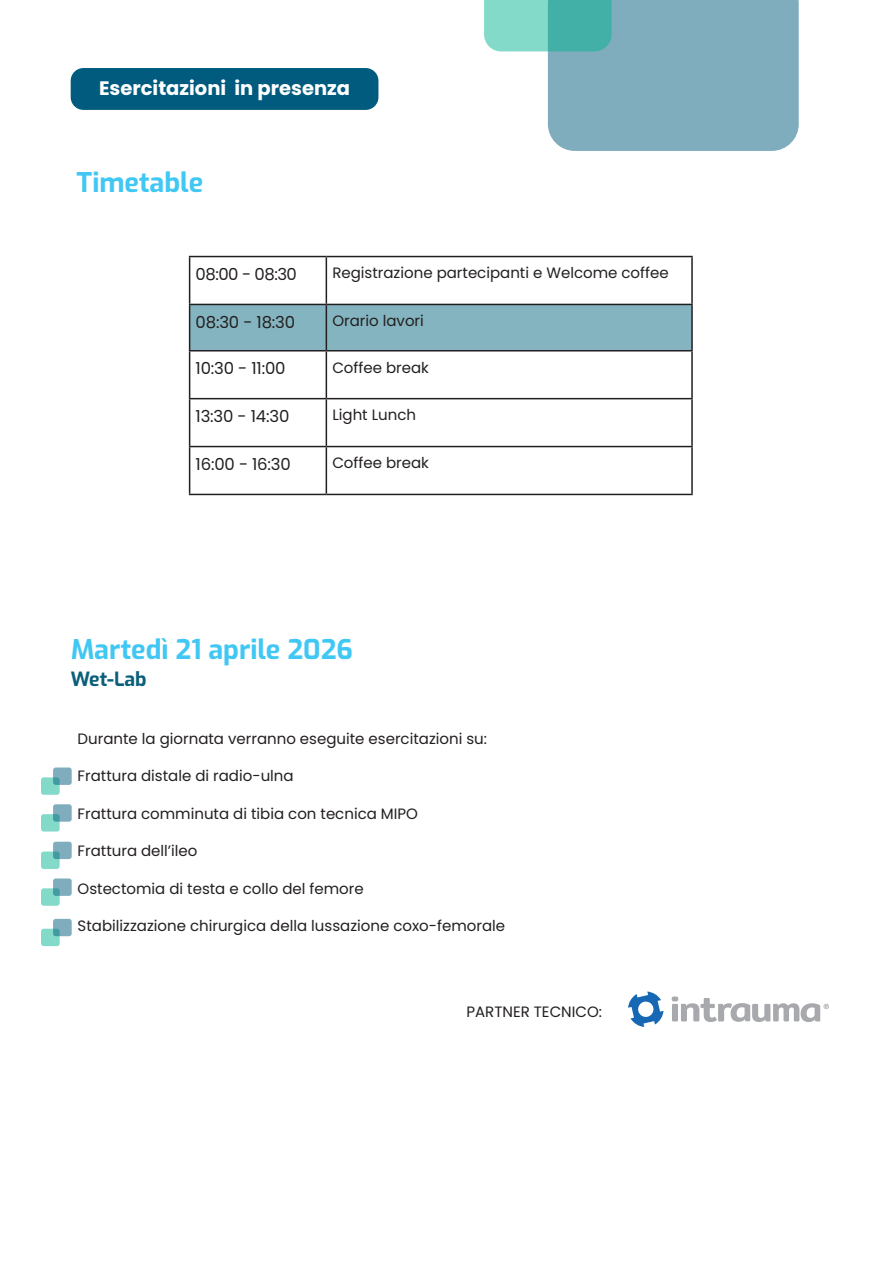
<style>
.page{position:relative;width:893px;height:1263px;background:#fff}
.page>*{position:absolute;margin:0;border:0;box-sizing:border-box;transform-origin:0 0}
.t1{font:27px "Exo";color:#40c7f4}
.t2{font:700 19.5px "Poppins";color:#fff}
.t3{font:19.5px "Exo";color:#0a5f7b}
.t4{font:16.5px "Poppins";letter-spacing:-.01em;color:#231f20}
.t5{font:15px "Poppins";color:#231f20}
</style>
<div class="page">
<svg style="left:484px;top:0;width:315px;height:151px;background:#8ebbc6"></svg>
<svg style="left:628px;top:991px;width:35px;height:36px"></svg>
<svg style="left:672px;top:996px;width:157px;height:26px"></svg>
<div style="left:71px;top:68px;width:307px;height:42px;background:#015b7e;border-radius:13px"></div>
<div style="left:41px;top:777px;width:19px;height:18px;background:#83dac9;border-radius:3px"></div>
<div style="left:41px;top:851px;width:19px;height:18px;background:#83dac9;border-radius:3px"></div>
<div style="left:41px;top:814px;width:19px;height:17px;background:#83dac9;border-radius:3px"></div>
<div style="left:41px;top:888px;width:19px;height:18px;background:#83dac9;border-radius:3px"></div>
<div style="left:41px;top:929px;width:19px;height:17px;background:#83dac9;border-radius:3px"></div>
<svg style="left:53px;top:767px;width:19px;height:18px"></svg>
<svg style="left:53px;top:842px;width:19px;height:17px"></svg>
<svg style="left:53px;top:804px;width:19px;height:18px"></svg>
<svg style="left:53px;top:878px;width:19px;height:18px"></svg>
<svg style="left:53px;top:919px;width:19px;height:17px"></svg>
<div style="left:190px;top:305px;width:501px;height:45px;background:#83b4bf"></div>
<hr style="left:189px;top:256px;width:137px;height:1px;background:#231f20">
<hr style="left:189px;top:257px;width:1px;height:47px;background:#231f20">
<hr style="left:326px;top:256px;width:367px;height:1px;background:#231f20">
<hr style="left:326px;top:257px;width:1px;height:47px;background:#231f20">
<hr style="left:691px;top:257px;width:2px;height:47px;background:#231f20">
<hr style="left:189px;top:304px;width:137px;height:1px;background:#231f20">
<hr style="left:189px;top:305px;width:1px;height:45px;background:#231f20">
<hr style="left:326px;top:304px;width:367px;height:1px;background:#231f20">
<hr style="left:326px;top:305px;width:1px;height:45px;background:#231f20">
<hr style="left:691px;top:305px;width:2px;height:45px;background:#231f20">
<hr style="left:189px;top:350px;width:137px;height:1px;background:#231f20">
<hr style="left:189px;top:351px;width:1px;height:47px;background:#231f20">
<hr style="left:326px;top:350px;width:367px;height:1px;background:#231f20">
<hr style="left:326px;top:351px;width:1px;height:47px;background:#231f20">
<hr style="left:691px;top:351px;width:2px;height:47px;background:#231f20">
<hr style="left:189px;top:398px;width:137px;height:1px;background:#231f20">
<hr style="left:189px;top:399px;width:1px;height:47px;background:#231f20">
<hr style="left:326px;top:398px;width:367px;height:1px;background:#231f20">
<hr style="left:326px;top:399px;width:1px;height:47px;background:#231f20">
<hr style="left:691px;top:399px;width:2px;height:47px;background:#231f20">
<hr style="left:189px;top:446px;width:137px;height:1px;background:#231f20">
<hr style="left:189px;top:447px;width:1px;height:47px;background:#231f20">
<hr style="left:326px;top:446px;width:367px;height:1px;background:#231f20">
<hr style="left:326px;top:447px;width:1px;height:47px;background:#231f20">
<hr style="left:691px;top:447px;width:2px;height:47px;background:#231f20">
<hr style="left:189px;top:494px;width:137px;height:1px;background:#231f20">
<hr style="left:326px;top:494px;width:367px;height:1px;background:#231f20">
<p class="t2" style="left:99px;top:77px;width:253px">Esercitazioni in presenza</p>
<p class="t1" style="left:77px;top:163px;width:128px">Timetable</p>
<p class="t4" style="left:196px;top:264px;width:103px">08:00 - 08:30</p>
<p class="t5" style="left:332px;top:264px;width:338px">Registrazione partecipanti e Welcome coffee</p>
<p class="t4" style="left:196px;top:312px;width:101px">08:30 - 18:30</p>
<p class="t5" style="left:332px;top:312px;width:93px">Orario lavori</p>
<p class="t4" style="left:196px;top:359px;width:91px">10:30 - 11:00</p>
<p class="t5" style="left:332px;top:359px;width:98px">Coffee break</p>
<p class="t4" style="left:196px;top:407px;width:95px">13:30 - 14:30</p>
<p class="t5" style="left:332px;top:406px;width:85px">Light Lunch</p>
<p class="t4" style="left:196px;top:454px;width:97px">16:00 - 16:30</p>
<p class="t5" style="left:332px;top:454px;width:98px">Coffee break</p>
<p class="t1" style="left:71px;top:629px;width:284px">Martedì 21 aprile 2026</p>
<p class="t3" style="left:71px;top:664px;width:77px">Wet-Lab</p>
<p class="t5" style="left:78px;top:730px;width:411px">Durante la giornata verranno eseguite esercitazioni su:</p>
<p class="t5" style="left:78px;top:767px;width:218px">Frattura distale di radio-ulna</p>
<p class="t5" style="left:78px;top:805px;width:342px">Frattura comminuta di tibia con tecnica MIPO</p>
<p class="t5" style="left:78px;top:842px;width:121px">Frattura dell’ileo</p>
<p class="t5" style="left:78px;top:880px;width:288px">Ostectomia di testa e collo del femore</p>
<p class="t5" style="left:78px;top:917px;width:429px">Stabilizzazione chirurgica della lussazione coxo-femorale</p>
<p class="t5" style="left:466px;top:1003px;width:137px">PARTNER TECNICO:</p>
</div>
